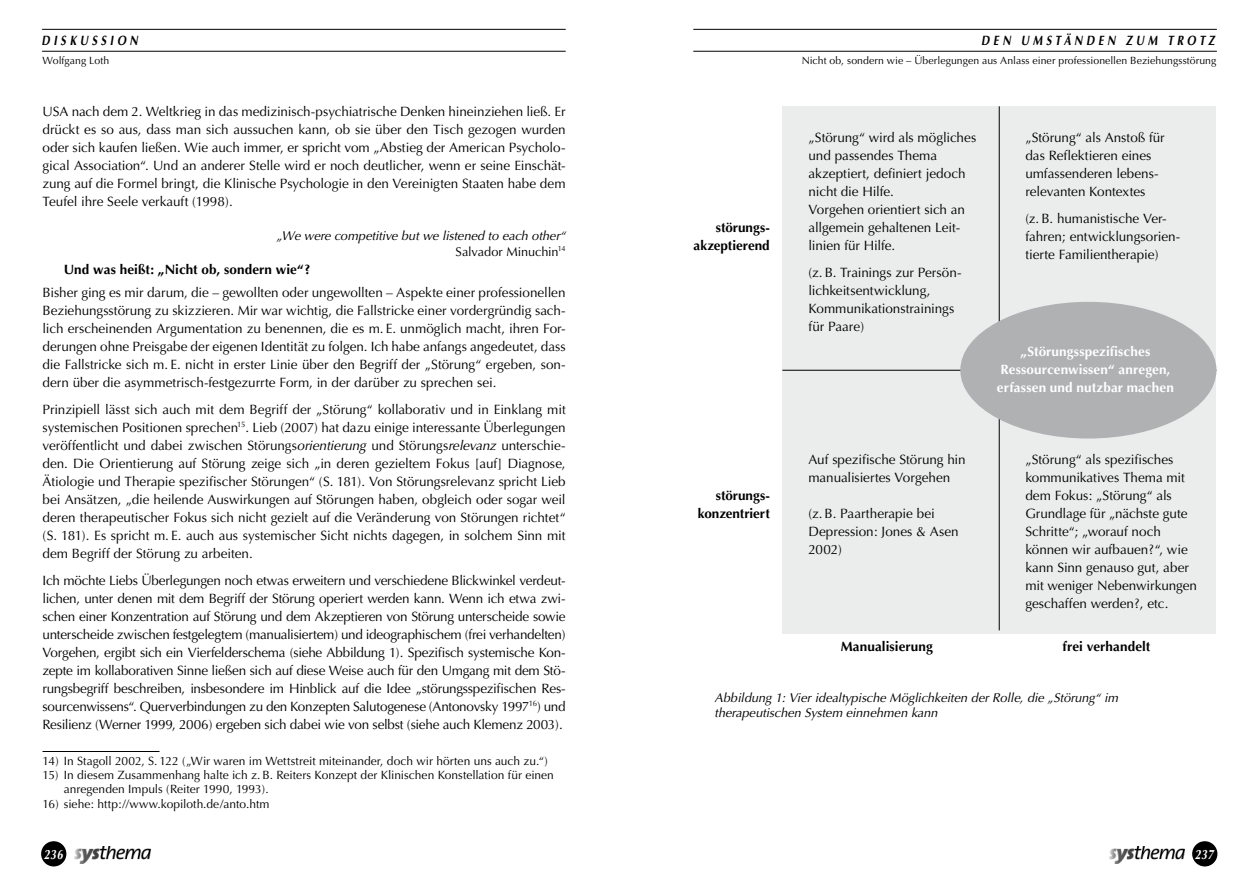
<style>
.page{position:relative;width:1259px;height:893px;background:#fff}
.page>*{position:absolute;margin:0;border:0;box-sizing:border-box;transform-origin:0 0}
.t1{font:13.5px/18px "Optima";letter-spacing:-.005em;color:#000}
.t2{font:700 13.5px/18px "Optima";letter-spacing:.005em;color:#000;text-align:right}
.t3{font:700 13.5px/18px "Optima";letter-spacing:.01em;color:#fff;text-align:center}
.t4{font:italic 700 13.5px "Optima";letter-spacing:.335em;color:#000;scale:.8 1}
.t5{font:italic 700 13.5px "Optima";letter-spacing:.05em;color:#fff;scale:.8 1}
.t6{font:italic 12.75px/15.8px "Optima";letter-spacing:-.005em;color:#000;text-align:right}
.t7{font:12px/14.2px "Optima";color:#000}
.t8{font:10.5px "Optima";letter-spacing:.005em;color:#000}
.s1{font-style:normal}
.s2{font-style:italic}
</style>
<div class="page">
<hr style="left:42px;top:29px;width:524px;height:1px;background:#000">
<hr style="left:42px;top:51px;width:524px;height:1px;background:#000">
<img style="left:74px;top:846px;width:76px;height:18px">
<div style="left:41px;top:841px;width:25px;height:25px;background:#000;border-radius:50%"></div>
<hr style="left:693px;top:29px;width:523px;height:1px;background:#000">
<hr style="left:693px;top:51px;width:523px;height:1px;background:#000">
<img style="left:1109px;top:846px;width:76px;height:18px">
<div style="left:1192px;top:841px;width:25px;height:25px;background:#000;border-radius:50%"></div>
<hr style="left:43px;top:751px;width:116px;height:1px;background:#000">
<div style="left:782px;top:106px;width:434px;height:528px;background:#ebecec"></div>
<hr style="left:782px;top:370px;width:434px;height:1px;background:#000">
<hr style="left:999px;top:106px;width:1px;height:524px;background:#000">
<div style="left:960px;top:302px;width:256px;height:136px;background:#b0b1b3;border-radius:50%"></div>
<p class="t4" style="left:41px;top:32px;width:122px">DISKUSSION</p>
<p class="t4" style="left:981px;top:32px;width:27px">D EN</p>
<p class="t4" style="left:1021px;top:32px;width:81px">UMSTÄNDEN</p>
<p class="t4" style="left:1125px;top:32px;width:113px">ZU M TRO TZ</p>
<p class="t8" style="left:801px;top:54px;width:416px">Nicht ob, sondern wie – Überlegungen aus Anlass einer professionellen Beziehungsstörung</p>
<p class="t8" style="left:43px;top:54px;width:68px">Wolfgang Loth</p>
<p class="t1" style="left:43px;top:103px;width:524px;text-align:justify">USA nach dem 2. Weltkrieg in das medizinisch-psychiatrische Denken hineinziehen ließ. Er drückt es so aus, dass man sich aussuchen kann, ob sie über den Tisch gezogen wurden oder sich kaufen ließen. Wie auch immer, er spricht vom „Abstieg der American Psycholo&shy;gical Association“. Und an anderer Stelle wird er noch deutlicher, wenn er seine Einschät&shy;zung auf die Formel bringt, die Klinische Psychologie in den Vereinigten Staaten habe dem Teufel ihre Seele verkauft (1998).</p>
<p class="t6" style="left:276px;top:228px;width:291px">„We were competitive but we listened to each other“<br><span class="s1">Salvador Minuchin</span><sup>14</sup></p>
<p class="t2" style="left:64px;top:260px;width:248px">Und was heißt: „Nicht ob, sondern wie“?</p>
<p class="t1" style="left:43px;top:283px;width:525px;text-align:justify">Bisher ging es mir darum, die – gewollten oder ungewollten – Aspekte einer professionellen Beziehungsstörung zu skizzieren. Mir war wichtig, die Fallstricke einer vordergründig sach&shy;lich erscheinenden Argumentation zu benennen, die es m. E. unmöglich macht, ihren For&shy;derungen ohne Preisgabe der eigenen Identität zu folgen. Ich habe anfangs angedeutet, dass die Fallstricke sich m. E. nicht in erster Linie über den Begriff der „Störung“ ergeben, son&shy;dern über die asymmetrisch-festgezurrte Form, in der darüber zu sprechen sei.</p>
<p class="t1" style="left:43px;top:400px;width:525px;text-align:justify">Prinzipiell lässt sich auch mit dem Begriff der „Störung“ kollaborativ und in Einklang mit systemischen Positionen sprechen<sup>15</sup>. Lieb (2007) hat dazu einige interessante Überlegungen veröffentlicht und dabei zwischen Störungs<span class="s2">orientierung</span> und Störungs<span class="s2">relevanz</span> unterschie&shy;den. Die Orientierung auf Störung zeige sich „in deren gezieltem Fokus [auf] Diagnose, Ätiologie und Therapie spezifischer Störungen“ (S. 181). Von Störungsrelevanz spricht Lieb bei Ansätzen, „die heilende Auswirkungen auf Störungen haben, obgleich oder sogar weil deren therapeutischer Fokus sich nicht gezielt auf die Veränderung von Störungen richtet“ (S. 181). Es spricht m. E. auch aus systemischer Sicht nichts dagegen, in solchem Sinn mit dem Begriff der Störung zu arbeiten.</p>
<p class="t1" style="left:43px;top:571px;width:524px;text-align:justify">Ich möchte Liebs Überlegungen noch etwas erweitern und verschiedene Blickwinkel verdeut&shy;lichen, unter denen mit dem Begriff der Störung operiert werden kann. Wenn ich etwa zwi&shy;schen einer Konzentration auf Störung und dem Akzeptieren von Störung unterscheide sowie unterscheide zwischen festgelegtem (manualisiertem) und ideographischem (frei verhandelten)<br>Vorgehen, ergibt sich ein Vierfelderschema (siehe Abbildung 1). Spezifisch systemische Kon&shy;zepte im kollaborativen Sinne ließen sich auf diese Weise auch für den Umgang mit dem Stö&shy;rungsbegriff beschreiben, insbesondere im Hinblick auf die Idee „störungsspezifischen Res&shy;sourcenwissens“. Querverbindungen zu den Konzepten Salutogenese (Antonovsky 1997<sup>16</sup>) und Resilienz (Werner 1999, 2006) ergeben sich dabei wie von selbst (siehe auch Klemenz 2003).</p>
<p class="t7" style="left:43px;top:754px;width:507px">14) In Stagoll 2002, S. 122 („Wir waren im Wettstreit miteinander, doch wir hörten uns auch zu.“)</p>
<p class="t7" style="left:64px;top:768px;width:492px;text-indent:-21px">15) In diesem Zusammenhang halte ich z. B. Reiters Konzept der Klinischen Konstellation für einen anregenden Impuls (Reiter 1990, 1993).</p>
<p class="t7" style="left:43px;top:797px;width:228px">16) siehe: http://www.kopiloth.de/anto.htm</p>
<p class="t2" style="left:693px;top:219px;width:78px">störungs&shy;akzeptierend</p>
<p class="t2" style="left:698px;top:486px;width:73px">störungs&shy;konzentriert</p>
<p class="t1" style="left:808px;top:129px;width:169px">„Störung“ wird als mögliches und passendes Thema akzeptiert, definiert jedoch nicht die Hilfe.<br>Vorgehen orientiert sich an allgemein gehaltenen Leit&shy;linien für Hilfe.</p>
<p class="t1" style="left:808px;top:264px;width:153px">(z. B. Trainings zur Persön&shy;lichkeitsentwicklung,<br>Kommu- nikationstrainings für Paare)</p>
<p class="t1" style="left:1025px;top:129px;width:141px">„Störung“ als Anstoß für das Reflektieren eines umfassenderen lebens&shy;relevanten Kontextes</p>
<p class="t1" style="left:1025px;top:210px;width:156px">(z. B. humanistische Ver&shy;fahren; entwicklungsorien&shy;tierte Familientherapie)</p>
<p class="t3" style="left:997px;top:342px;width:178px">„Störungsspezifisches<br>Ressourcenwissen“ anregen, erfassen und nutzbar machen</p>
<p class="t1" style="left:808px;top:451px;width:159px">Auf spezifische Störung hin manualisiertes Vorgehen</p>
<p class="t1" style="left:808px;top:505px;width:152px">(z. B. Paartherapie bei<br>Depression: Jones &amp; Asen<br>2002)</p>
<p class="t1" style="left:1025px;top:451px;width:173px">„Störung“ als spezifisches kommunikatives Thema mit dem Fokus: „Störung“ als<br>Grundlage für „nächste gute<br>Schritte“; „worauf noch können wir aufbauen?“, wie kann Sinn genauso gut, aber mit weniger Nebenwirkungen geschaffen werden?, etc.</p>
<p class="t2" style="left:840px;top:638px;width:94px">Manualisierung</p>
<p class="t2" style="left:1062px;top:638px;width:89px">frei verhandelt</p>
<p class="t6" style="left:714px;top:690px;width:405px;text-align:left">Abbildung 1: Vier idealtypische Möglichkeiten der Rolle, die „Störung“ im therapeutischen System einnehmen kann</p>
<p class="t5" style="left:44px;top:846px;width:25px">236</p>
<p class="t5" style="left:1194px;top:846px;width:25px">237</p>
</div>
